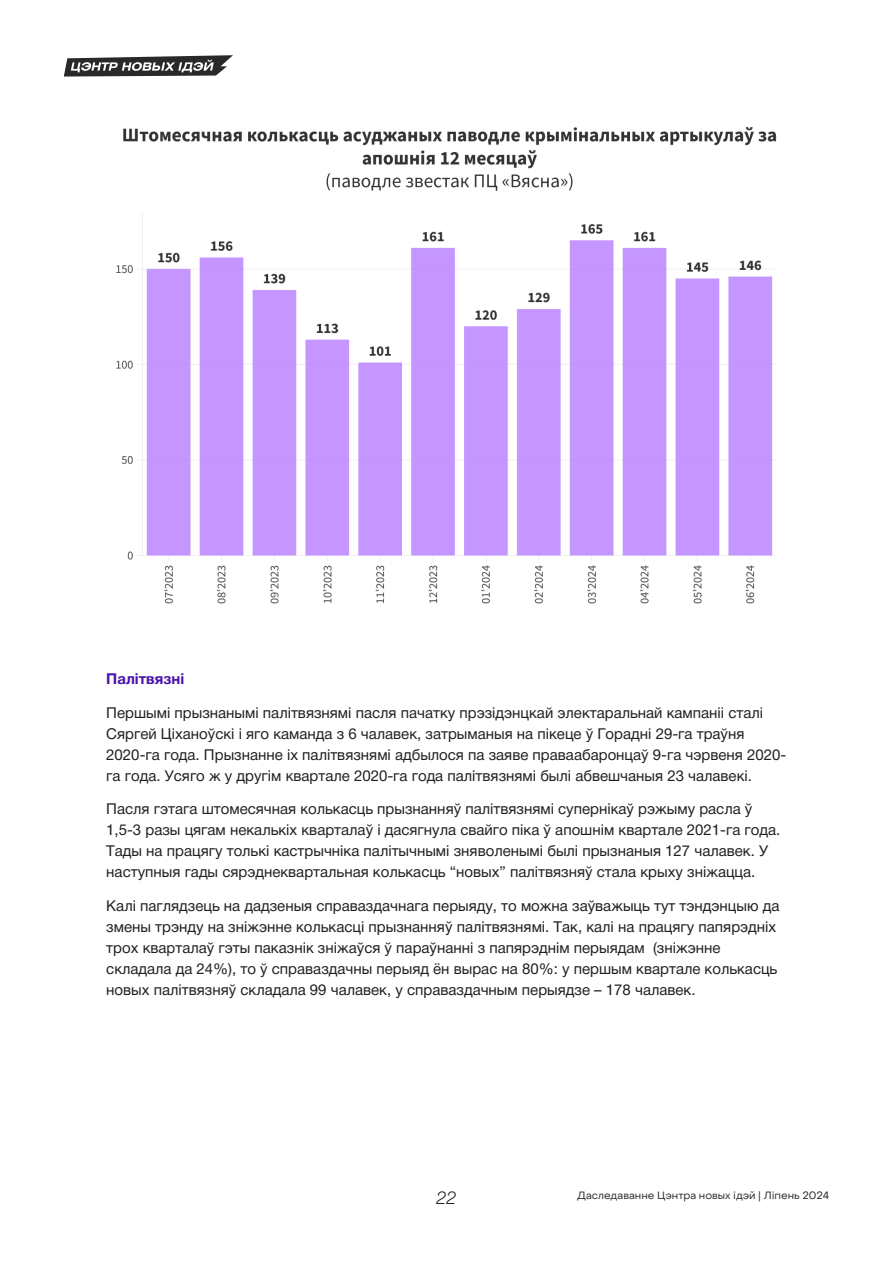
<style>
.page{position:relative;width:893px;height:1263px;background:#fff}
.page>*{position:absolute;margin:0;border:0;box-sizing:border-box;transform-origin:0 0}
.t1{font:italic 300 18px "Helvetica Neue Cyr";color:#231f20}
.абзац_под_пунктом{font:15px/21px "Helvetica Neue Cyr";color:#231f20}
.абзац_под_пунктом-2{font:700 15px "Helvetica Neue Cyr";color:#4813ad}
.t2{font:10.5px "Object Sans";color:#292929}
</style>
<div class="page">
<svg style="left:64px;top:55px;width:169px;height:22px"></svg>
<img style="left:116px;top:128px;width:661px;height:476px">
<p class="абзац_под_пунктом-2" style="left:106px;top:670px;width:80px">Палітвязні</p>
<p class="абзац_под_пунктом" style="left:106px;top:702px;width:681px">Першымі прызнанымі палітвязнямі пасля пачатку прэзідэнцкай электаральнай кампаніі сталі Сяргей Ціханоўскі і яго каманда з 6 чалавек, затрыманыя на пікеце ў Горадні 29-га траўня 2020-га года. Прызнанне іх палітвязнямі адбылося па заяве праваабаронцаў 9-га чэрвеня 2020- га года. Усяго ж у другім квартале 2020-га года палітвязнямі былі абвешчаныя 23 чалавекі.</p>
<p class="абзац_под_пунктом" style="left:106px;top:799px;width:676px">Пасля гэтага штомесячная колькасць прызнанняў палітвязнямі супернікаў рэжыму расла ў 1,5-3 разы цягам некалькіх кварталаў і дасягнула свайго піка ў апошнім квартале 2021-га года.<br>Тады на працягу толькі кастрычніка палітычнымі зняволенымі былі прызнаныя 127 чалавек. У наступныя гады сярэднеквартальная колькасць “новых” палітвязняў стала крыху зніжацца.</p>
<p class="абзац_под_пунктом" style="left:106px;top:895px;width:675px">Калі паглядзець на дадзеныя справаздачнага перыяду, то можна заўважыць тут тэндэнцыю да змены трэнду на зніжэнне колькасці прызнанняў палітвязнямі. Так, калі на працягу папярэдніх трох кварталаў гэты паказнік зніжаўся ў параўнанні з папярэднім перыядам (зніжэнне складала да 24%), то ў справаздачны перыяд ён вырас на 80%: у першым квартале колькасць новых палітвязняў складала 99 чалавек, у справаздачным перыядзе – 178 чалавек.</p>
<p class="t1" style="left:436px;top:1188px;width:22px">22</p>
<p class="t2" style="left:577px;top:1189px;width:253px">Даследаванне Цэнтра новых ідэй | Ліпень 2024</p>
</div>
